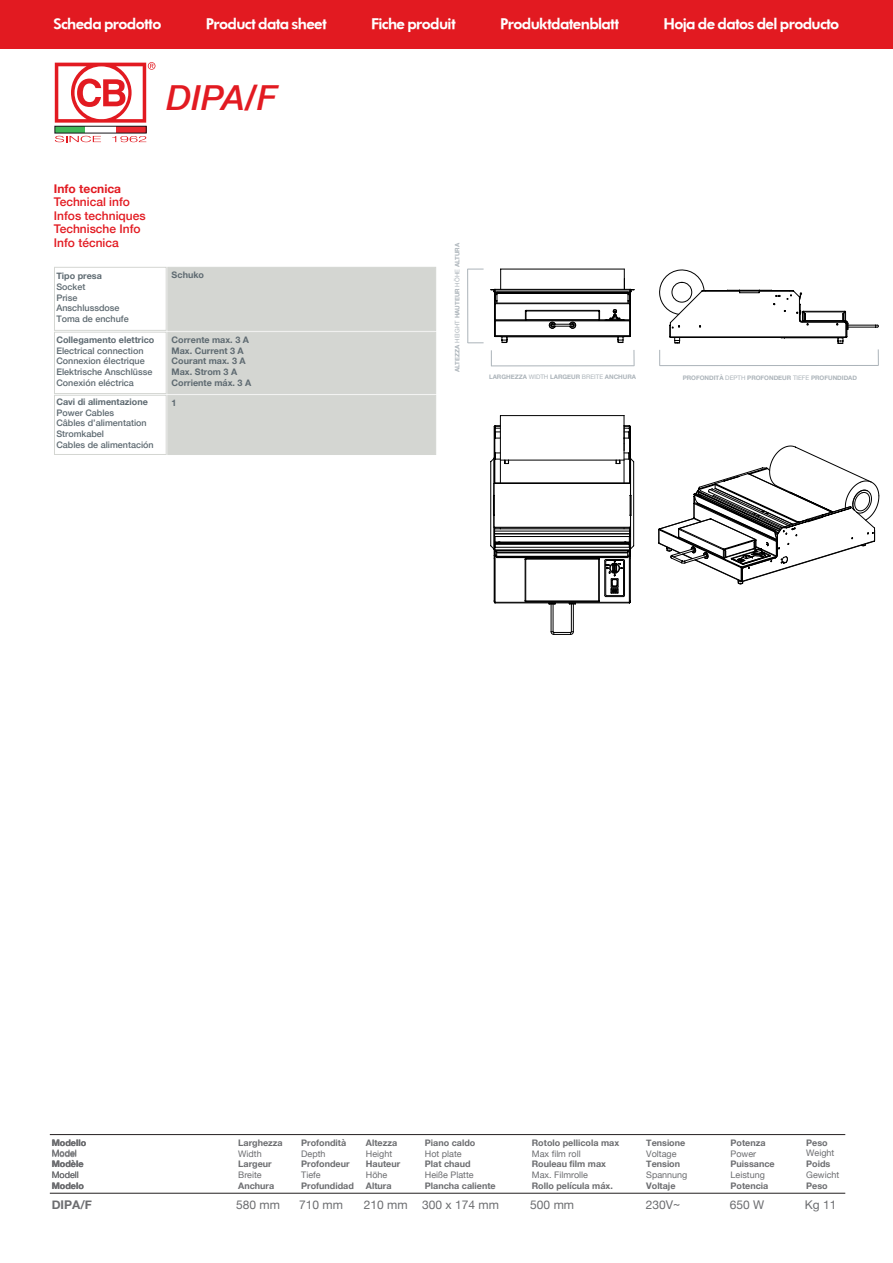
<style>
.page{position:relative;width:893px;height:1263px;background:#fff}
.page>*{position:absolute;margin:0;border:0;box-sizing:border-box;transform-origin:0 0}
.t1{font:italic 500 34.5px "Helvetica Neue";color:#e21a21}
.Normale{font:800 15px "Volkswagen";color:#fff}
.t2{font:500 12px "Helvetica Neue";color:#e21a21}
.Normale-2{font:12px "Helvetica Neue";color:#6c6d70}
.t3{font:700 12px "Helvetica Neue";color:#e21a21}
.Normale-3{font:700 12px "Helvetica Neue";color:#6c6d70}
.Normale-4{font:700 9px "Helvetica Neue";color:#6c6d70}
.Normale-5{font:500 9px "Helvetica Neue";color:#5e6a71}
.Normale-6{font:9px "Helvetica Neue";color:#6c6d70}
.Normale-7{font:700 9px "Helvetica Neue";color:#5e6a71}
.t4{font:700 6.15px "Helvetica Neue";color:#abb3b9}
.s1{font-weight:400}
</style>
<div class="page">
<div style="left:0;top:0;width:893px;height:49px;background:#e21a21"></div>
<div style="left:55px;top:126px;width:30px;height:7px;background:#41b759"></div>
<div style="left:116px;top:126px;width:30px;height:7px;background:#e9282f"></div>
<div style="left:55px;top:126px;width:91px;height:7px;border:1px solid #18151a"></div>
<svg style="left:55px;top:136px;width:46px;height:6px"></svg>
<svg style="left:112px;top:136px;width:34px;height:6px"></svg>
<svg style="left:55px;top:62px;width:100px;height:61px"></svg>
<div style="left:168px;top:395px;width:268px;height:60px;background:#d4d6d2"></div>
<div style="left:168px;top:332px;width:268px;height:62px;background:#d4d6d2"></div>
<div style="left:168px;top:267px;width:268px;height:64px;background:#d4d6d2"></div>
<div style="left:54px;top:267px;width:112px;height:64px;border:1px solid #d4d6d2"></div>
<div style="left:54px;top:332px;width:112px;height:62px;border:1px solid #d4d6d2"></div>
<div style="left:54px;top:395px;width:112px;height:60px;border:1px solid #d4d6d2"></div>
<hr style="left:467px;top:269px;width:1px;height:74px;background:#abb3b9">
<hr style="left:490px;top:349px;width:3px;height:19px;background:#f3f4f5">
<svg style="left:467px;top:342px;width:17px;height:2px"></svg>
<hr style="left:466px;top:268px;width:19px;height:3px;background:#fff;opacity:.75">
<svg style="left:467px;top:269px;width:17px;height:1px"></svg>
<svg style="left:491px;top:269px;width:144px;height:98px"></svg>
<svg style="left:490px;top:415px;width:389px;height:219px"></svg>
<svg style="left:659px;top:269px;width:220px;height:97px"></svg>
<hr style="left:50px;top:1134px;width:795px;height:1px;background:#231f20">
<hr style="left:50px;top:1193px;width:795px;height:1px;background:#231f20">
<p class="Normale" style="left:54px;top:14px;width:109px">Scheda prodotto</p>
<p class="Normale" style="left:206px;top:14px;width:122px">Product data sheet</p>
<p class="Normale" style="left:372px;top:14px;width:85px">Fiche produit</p>
<p class="Normale" style="left:500px;top:14px;width:120px">Produktdatenblatt</p>
<p class="Normale" style="left:664px;top:14px;width:177px">Hoja de datos del producto</p>
<p class="t1" style="left:166px;top:68px;width:113px">DIPA/F</p>
<p class="t3" style="left:54px;top:179px;width:69px">Info tecnica</p>
<p class="t2" style="left:54px;top:192px;width:78px">Technical info</p>
<p class="t2" style="left:54px;top:206px;width:93px">Infos techniques</p>
<p class="t2" style="left:54px;top:219px;width:88px">Technische Info</p>
<p class="t2" style="left:54px;top:233px;width:66px">Info técnica</p>
<p class="Normale-7" style="left:56px;top:269px;width:47px">Tipo presa</p>
<p class="Normale-5" style="left:56px;top:279px;width:31px">Socket</p>
<p class="Normale-5" style="left:56px;top:290px;width:23px">Prise</p>
<p class="Normale-5" style="left:56px;top:301px;width:65px">Anschlussdose</p>
<p class="Normale-5" style="left:56px;top:312px;width:74px">Toma de enchufe</p>
<p class="Normale-7" style="left:56px;top:332px;width:99px">Collegamento elettrico</p>
<p class="Normale-5" style="left:56px;top:343px;width:89px">Electrical connection</p>
<p class="Normale-5" style="left:56px;top:354px;width:90px">Connexion électrique</p>
<p class="Normale-5" style="left:56px;top:365px;width:98px">Elektrische Anschlüsse</p>
<p class="Normale-5" style="left:56px;top:375px;width:79px">Conexión eléctrica</p>
<p class="Normale-7" style="left:56px;top:395px;width:93px">Cavi di alimentazione</p>
<p class="Normale-5" style="left:56px;top:405px;width:59px">Power Cables</p>
<p class="Normale-5" style="left:56px;top:416px;width:92px">Câbles d’alimentation</p>
<p class="Normale-5" style="left:56px;top:427px;width:49px">Stromkabel</p>
<p class="Normale-5" style="left:56px;top:438px;width:99px">Cables de alimentación</p>
<p class="Normale-7" style="left:172px;top:268px;width:34px">Schuko</p>
<p class="Normale-7" style="left:172px;top:332px;width:79px">Corrente max. 3 A</p>
<p class="Normale-7" style="left:172px;top:343px;width:74px">Max. Current 3 A</p>
<p class="Normale-7" style="left:172px;top:354px;width:76px">Courant max. 3 A</p>
<p class="Normale-7" style="left:172px;top:365px;width:67px">Max. Strom 3 A</p>
<p class="Normale-7" style="left:172px;top:376px;width:81px">Corriente máx. 3 A</p>
<p class="Normale-7" style="left:172px;top:395px;width:7px">1</p>
<p class="t4" style="left:452px;top:372px;width:130px;rotate:-90deg">ALTEZZA <span class="s1">HEIGHT</span> HAUTEUR <span class="s1">HÖHE</span> ALTURA</p>
<p class="t4" style="left:489px;top:372px;width:149px">LARGHEZZA <span class="s1">WIDTH</span> LARGEUR <span class="s1">BREITE</span> ANCHURA</p>
<p class="t4" style="left:683px;top:372px;width:176px">PROFONDITÀ <span class="s1">DEPTH</span> PROFONDEUR <span class="s1">TIEFE</span> PROFUNDIDAD</p>
<p class="Normale-4" style="left:52px;top:1135px;width:36px">Modello</p>
<p class="Normale-6" style="left:52px;top:1147px;width:27px">Model</p>
<p class="Normale-4" style="left:52px;top:1157px;width:33px">Modèle</p>
<p class="Normale-6" style="left:52px;top:1168px;width:29px">Modell</p>
<p class="Normale-4" style="left:52px;top:1179px;width:34px">Modelo</p>
<p class="Normale-4" style="left:238px;top:1135px;width:46px">Larghezza</p>
<p class="Normale-6" style="left:238px;top:1147px;width:25px">Width</p>
<p class="Normale-4" style="left:238px;top:1157px;width:35px">Largeur</p>
<p class="Normale-6" style="left:238px;top:1168px;width:25px">Breite</p>
<p class="Normale-4" style="left:238px;top:1179px;width:38px">Anchura</p>
<p class="Normale-4" style="left:301px;top:1135px;width:46px">Profondità</p>
<p class="Normale-6" style="left:301px;top:1147px;width:26px">Depth</p>
<p class="Normale-4" style="left:301px;top:1157px;width:50px">Profondeur</p>
<p class="Normale-6" style="left:301px;top:1168px;width:21px">Tiefe</p>
<p class="Normale-4" style="left:301px;top:1179px;width:54px">Profundidad</p>
<p class="Normale-4" style="left:366px;top:1135px;width:33px">Altezza</p>
<p class="Normale-6" style="left:366px;top:1147px;width:28px">Height</p>
<p class="Normale-4" style="left:366px;top:1157px;width:36px">Hauteur</p>
<p class="Normale-6" style="left:366px;top:1168px;width:23px">Höhe</p>
<p class="Normale-4" style="left:366px;top:1179px;width:27px">Altura</p>
<p class="Normale-4" style="left:425px;top:1135px;width:52px">Piano caldo</p>
<p class="Normale-6" style="left:425px;top:1147px;width:38px">Hot plate</p>
<p class="Normale-4" style="left:425px;top:1157px;width:47px">Plat chaud</p>
<p class="Normale-6" style="left:425px;top:1168px;width:50px">Heiße Platte</p>
<p class="Normale-4" style="left:425px;top:1179px;width:72px">Plancha caliente</p>
<p class="Normale-4" style="left:532px;top:1135px;width:89px">Rotolo pellicola max</p>
<p class="Normale-6" style="left:532px;top:1147px;width:50px">Max film roll</p>
<p class="Normale-4" style="left:532px;top:1157px;width:76px">Rouleau film max</p>
<p class="Normale-6" style="left:532px;top:1168px;width:58px">Max. Filmrolle</p>
<p class="Normale-4" style="left:532px;top:1179px;width:83px">Rollo película máx.</p>
<p class="Normale-4" style="left:646px;top:1135px;width:41px">Tensione</p>
<p class="Normale-6" style="left:646px;top:1147px;width:32px">Voltage</p>
<p class="Normale-4" style="left:646px;top:1157px;width:35px">Tension</p>
<p class="Normale-6" style="left:646px;top:1168px;width:43px">Spannung</p>
<p class="Normale-4" style="left:646px;top:1179px;width:31px">Voltaje</p>
<p class="Normale-4" style="left:730px;top:1135px;width:37px">Potenza</p>
<p class="Normale-6" style="left:730px;top:1147px;width:27px">Power</p>
<p class="Normale-4" style="left:730px;top:1157px;width:46px">Puissance</p>
<p class="Normale-6" style="left:730px;top:1168px;width:36px">Leistung</p>
<p class="Normale-4" style="left:730px;top:1179px;width:39px">Potencia</p>
<p class="Normale-4" style="left:806px;top:1135px;width:23px">Peso</p>
<p class="Normale-6" style="left:806px;top:1146px;width:30px">Weight</p>
<p class="Normale-4" style="left:806px;top:1157px;width:26px">Poids</p>
<p class="Normale-6" style="left:806px;top:1168px;width:35px">Gewicht</p>
<p class="Normale-4" style="left:806px;top:1178px;width:23px">Peso</p>
<p class="Normale-3" style="left:52px;top:1195px;width:42px">DIPA/F</p>
<p class="Normale-2" style="left:236px;top:1196px;width:45px">580 mm</p>
<p class="Normale-2" style="left:299px;top:1196px;width:45px">710 mm</p>
<p class="Normale-2" style="left:364px;top:1196px;width:137px">210 mm 300 x 174 mm</p>
<p class="Normale-2" style="left:530px;top:1196px;width:45px">500 mm</p>
<p class="Normale-2" style="left:646px;top:1196px;width:36px">230V~</p>
<p class="Normale-2" style="left:730px;top:1196px;width:36px">650 W</p>
<p class="Normale-2" style="left:805px;top:1196px;width:33px">Kg 11</p>
</div>
